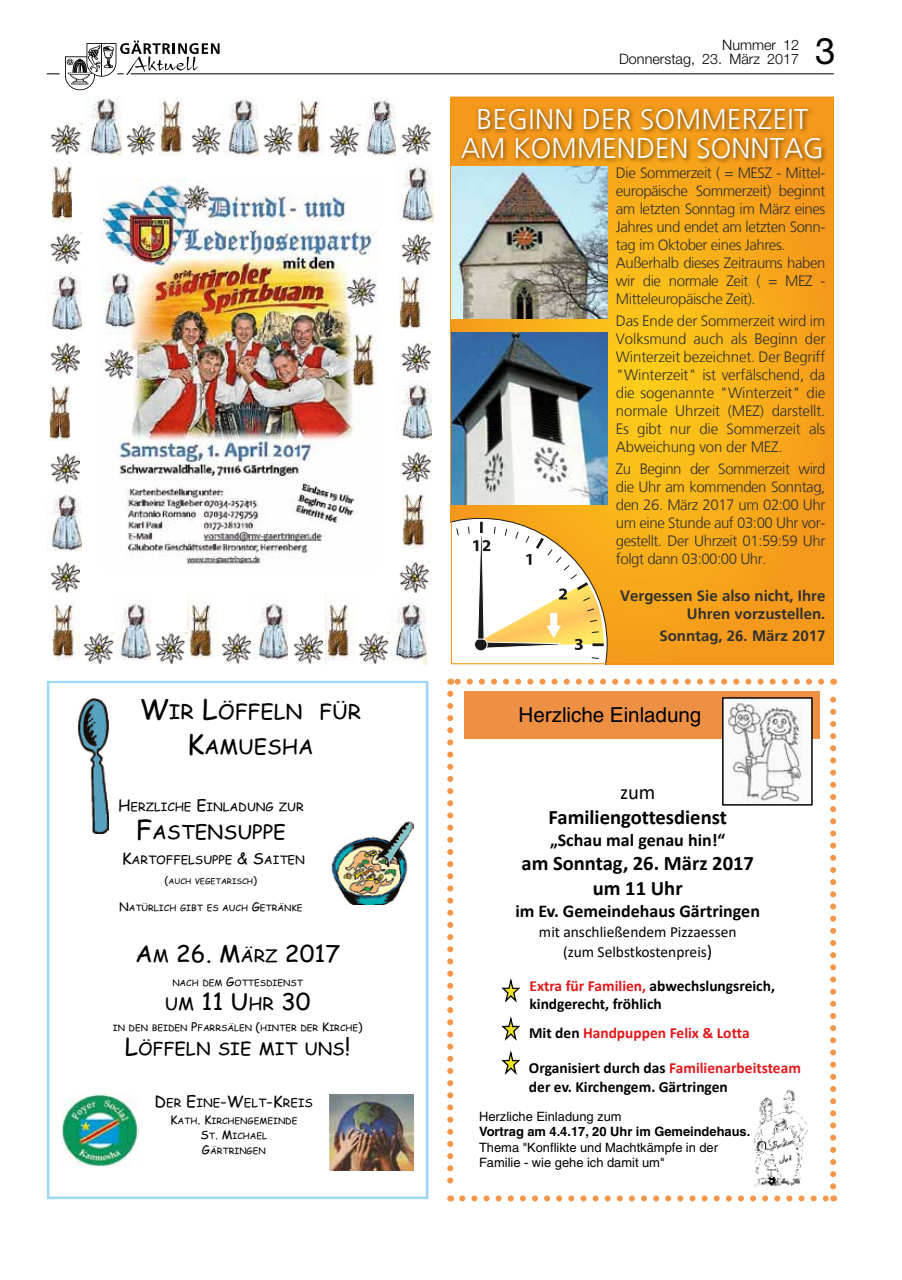
<style>
.page{position:relative;width:902px;height:1280px;background:#fff}
.page>*{position:absolute;margin:0;border:0;box-sizing:border-box;transform-origin:0 0}
.t1{font:36.75px "Helvetica Neue";color:#000}
.t2{font:300 28.5px/28.5px "Frutiger";letter-spacing:.015em;color:#fff;text-align:center}
.t3{font:23.1px "Comic Sans MS";color:#000;scale:1.05 1}
.t4{font:700 20.55px/24.8px "Calibri";color:#000;text-align:center}
.t5{font:20.55px "Helvetica";color:#000}
.t6{font:20.55px "Calibri";color:#000}
.t7{font:20.25px/34.8px "Comic Sans MS";color:#000;text-align:center;scale:1.05 1}
.t8{font:19.35px "Comic Sans MS";color:#000;scale:1.05 1}
.t9{font:700 18px "Calibri";color:#000}
.t10{font:17.4px "Comic Sans MS";color:#000;scale:1.05 1}
.t11{font:700 15.45px/18.5px "Calibri";color:#000}
.t12{font:15.45px/20.9px "Calibri";color:#000;text-align:center}
.t13{font:700 15.45px "Calibri";color:#e2181b}
.t14{font:300 15px/18px "Frutiger";letter-spacing:-.03em;color:#313130}
.t15{font:700 15px/18px "Frutiger";color:#313130;text-align:right}
.t16{font:300 14.4px/13.5px "Helvetica Neue";color:#000;text-align:right}
.t17{font:12.9px/15.5px "Helvetica";color:#000}
.t18{font:700 12.9px "Helvetica";color:#000}
.t19{font:11.55px "Comic Sans MS";color:#000;scale:1.05 1}
.t20{font:8.7px/15px "Comic Sans MS";color:#000;text-align:center;scale:1.05 1}
.t21{font:7.65px "Comic Sans MS";color:#000;scale:1.05 1}
.s1{font-size:27px}
.s2{font-size:15.45px}
.s3{font-size:25.65px}
.s4{font-size:10.35px}
.s5{font-size:11.55px}
.s6{font-size:17.4px}
.s7{font-size:23.1px}
.s8{font-size:18px}
.s9{color:#e2181b}
.s10{color:#000}
</style>
<div class="page">
<hr style="left:117px;top:73px;width:716px;height:1px;background:#000">
<svg style="left:47px;top:41px;width:172px;height:49px"></svg>
<img style="left:101px;top:178px;width:277px;height:388px">
<img style="left:83px;top:632px;width:31px;height:32px">
<img style="left:47px;top:453px;width:34px;height:97px">
<img style="left:397px;top:342px;width:34px;height:97px">
<img style="left:50px;top:233px;width:31px;height:97px">
<img style="left:401px;top:124px;width:30px;height:31px">
<img style="left:399px;top:561px;width:30px;height:32px">
<img style="left:50px;top:124px;width:33px;height:31px">
<img style="left:217px;top:632px;width:34px;height:32px">
<img style="left:191px;top:125px;width:32px;height:30px">
<img style="left:358px;top:632px;width:31px;height:32px">
<img style="left:325px;top:125px;width:36px;height:31px">
<img style="left:116px;top:600px;width:34px;height:59px">
<img style="left:397px;top:164px;width:36px;height:58px">
<img style="left:86px;top:98px;width:36px;height:57px">
<img style="left:253px;top:600px;width:35px;height:59px">
<img style="left:223px;top:99px;width:36px;height:56px">
<img style="left:391px;top:600px;width:36px;height:64px">
<img style="left:365px;top:98px;width:30px;height:57px">
<img style="left:52px;top:604px;width:28px;height:57px">
<img style="left:49px;top:385px;width:20px;height:56px">
<img style="left:399px;top:276px;width:28px;height:52px">
<img style="left:52px;top:162px;width:20px;height:61px">
<img style="left:188px;top:593px;width:29px;height:64px">
<img style="left:160px;top:98px;width:23px;height:58px">
<img style="left:325px;top:593px;width:30px;height:71px">
<img style="left:297px;top:99px;width:25px;height:58px">
<img style="left:155px;top:632px;width:33px;height:32px">
<img style="left:50px;top:562px;width:30px;height:31px">
<img style="left:401px;top:451px;width:30px;height:31px">
<img style="left:50px;top:343px;width:30px;height:31px">
<img style="left:401px;top:233px;width:30px;height:32px">
<img style="left:126px;top:125px;width:31px;height:30px">
<img style="left:293px;top:632px;width:30px;height:32px">
<img style="left:263px;top:125px;width:32px;height:30px">
<img style="left:402px;top:492px;width:28px;height:58px">
<svg style="left:47px;top:681px;width:381px;height:518px"></svg>
<img style="left:329px;top:816px;width:85px;height:88px">
<img style="left:77px;top:698px;width:31px;height:135px">
<img style="left:329px;top:1094px;width:84px;height:77px">
<img style="left:62px;top:1094px;width:76px;height:74px">
<div style="left:464px;top:691px;width:355px;height:47px;background:#ee9043"></div>
<svg style="left:501px;top:1050px;width:19px;height:25px"></svg>
<svg style="left:501px;top:1016px;width:19px;height:25px"></svg>
<svg style="left:501px;top:978px;width:19px;height:25px"></svg>
<img style="left:754px;top:1090px;width:54px;height:97px">
<svg style="left:722px;top:697px;width:90px;height:109px"></svg>
<svg style="left:462px;top:1195px;width:365px;height:6px"></svg>
<svg style="left:447px;top:694px;width:6px;height:507px"></svg>
<svg style="left:830px;top:679px;width:6px;height:507px"></svg>
<svg style="left:450px;top:679px;width:371px;height:6px"></svg>
<svg style="left:453px;top:99px;width:378px;height:563px;background:#f6ab1b"></svg>
<svg style="left:453px;top:518px;width:154px;height:144px"></svg>
<div style="left:458px;top:106px;width:369px;height:58px;background:#000;opacity:.57"></div>
<img style="left:451px;top:333px;width:156px;height:171px">
<img style="left:451px;top:166px;width:156px;height:152px">
<h3 class="t7" style="left:139px;top:694px;width:212px"><span class="s1">W</span>IR <span class="s1">L</span>ÖFFELN FÜR<br><span class="s1">K</span>AMUESHA</h3>
<p class="t19" style="left:118px;top:798px;width:178px"><span class="s2">H</span>ERZLICHE <span class="s2">E</span>INLADUNG ZUR</p>
<p class="t8" style="left:136px;top:818px;width:144px"><span class="s3">F</span>ASTENSUPPE</p>
<p class="t19" style="left:122px;top:851px;width:176px"><span class="s2">K</span>ARTOFFELSUPPE <span class="s2">&amp; S</span>AITEN</p>
<p class="t21" style="left:165px;top:876px;width:89px"><span class="s4">(</span>AUCH VEGETARISCH<span class="s4">)</span></p>
<p class="t20" style="left:119px;top:900px;width:176px"><span class="s5">N</span>ATÜRLICH GIBT ES AUCH <span class="s5">G</span>ETRÄNKE</p>
<h3 class="t3" style="left:135px;top:936px;width:197px">A<span class="s6">M</span> 26. M<span class="s6">ÄRZ</span> 2017</h3>
<p class="t20" style="left:172px;top:975px;width:126px">NACH DEM <span class="s5">G</span>OTTESDIENST</p>
<h3 class="t3" style="left:165px;top:985px;width:140px"><span class="s6">UM</span> 11 U<span class="s6">HR</span> 30</h3>
<p class="t20" style="left:113px;top:1020px;width:239px">IN DEN BEIDEN <span class="s5">P</span>FARRSÄLEN <span class="s5">(</span>HINTER DER <span class="s5">K</span>IRCHE<span class="s5">)</span></p>
<p class="t10" style="left:125px;top:1036px;width:217px"><span class="s7">L</span>ÖFFELN SIE MIT UNS<span class="s7">!</span></p>
<p class="t19" style="left:155px;top:1094px;width:152px"><span class="s2">D</span>ER <span class="s2">E</span>INE<span class="s2">-W</span>ELT<span class="s2">-K</span>REIS</p>
<p class="t20" style="left:170px;top:1113px;width:123px"><span class="s5">K</span>ATH<span class="s5">. K</span>IRCHENGEMEINDE<br><span class="s5">S</span>T<span class="s5">. M</span>ICHAEL<br><span class="s5">G</span>ÄRTRINGEN</p>
<p class="t16" style="left:619px;top:38px;width:181px">Nummer 12<br>Donnerstag, 23. März 2017</p>
<h1 class="t1" style="left:815px;top:29px;width:22px">3</h1>
<h2 class="t2" style="left:461px;top:105px;width:364px">Beginn der Sommerzeit am kommenden Sonntag</h2>
<p class="t14" style="left:616px;top:164px;width:211px">Die Sommerzeit ( = MESZ - M ittel&shy;europäische Sommerzeit) beginnt am letzten Sonntag im März eines<br>Jahres und endet am letzten Sonn&shy;tag im Oktober eines Jahres.<br>Außerhalb dieses Zeitraums haben wir die normale Zeit ( = MEZ</p>
<p class="t14" style="left:820px;top:272px;width:6px">-</p>
<p class="t14" style="left:616px;top:288px;width:211px;line-height:22.2px">-M itteleuropäische Zeit).<br>Das Ende der Sommerzeit wird im</p>
<p class="t14" style="left:616px;top:330px;width:211px;text-align:justify">Volksmund auch als Beginn der Winterzeit bezeichnet. Der Begriff "Winterzeit" ist verfälschend, da die sogenannte "Winterzeit" die normale Uhrzeit (MEZ</p>
<p class="t14" style="left:616px;top:402px;width:211px;text-align:justify;text-indent:144px">) darstellt.<br>Es gibt nur die Sommerzeit als Abweichung von der MEZ</p>
<p class="t14" style="left:616px;top:436px;width:211px;line-height:22.2px;text-indent:163px">.<br>Zu Beginn der Sommerzeit wird</p>
<p class="t14" style="left:616px;top:478px;width:211px;text-align:justify">die Uhr am kommenden Sonntag, den 26. März 2017 um 02:00 Uhr um eine Stunde auf 03:00 Uhr vor&shy;gestellt. Der Uhrzeit 01:59:59 Uhr folgt dann 03:00:00 Uhr.</p>
<p class="t15" style="left:620px;top:586px;width:207px">Vergessen Sie also nicht, Ihre<br>Uhren vorzustellen.</p>
<p class="t15" style="left:659px;top:626px;width:167px">Sonntag, 26. März 2017</p>
<h3 class="t5" style="left:518px;top:703px;width:184px">Herzliche Einladung</h3>
<h3 class="t6" style="left:620px;top:778px;width:37px">zum</h3>
<h3 class="t4" style="left:548px;top:804px;width:180px">Familiengottesdienst</h3>
<p class="t9" style="left:550px;top:827px;width:177px">„Schau mal genau hin!“</p>
<h3 class="t4" style="left:521px;top:851px;width:234px">am Sonntag, 26. März 2017 um 11 Uhr</h3>
<p class="t9" style="left:515px;top:898px;width:246px">im Ev. Gemeindehaus Gärtringen</p>
<p class="t12" style="left:539px;top:920px;width:199px">mit anschließendem Pizzaessen (zum Selbstkostenpreis<span class="s8">)</span></p>
<p class="t11" style="left:529px;top:976px;width:247px"><span class="s9">Extra für Familien,</span> abwechslungsreich, kindgerecht, fröhlich</p>
<p class="t13" style="left:529px;top:1022px;width:222px"><span class="s10">Mit den</span> Handpuppen Felix &amp; Lotta</p>
<p class="t11" style="left:529px;top:1058px;width:273px">Organisiert durch das <span class="s9">Familienarbeitsteam </span>der ev. Kirchengem. Gärtringen</p>
<p class="t17" style="left:479px;top:1108px;width:144px">Herzliche Einladung zum</p>
<p class="t18" style="left:479px;top:1124px;width:273px">Vortrag am 4.4.17, 20 Uhr im Gemeindehaus.</p>
<p class="t17" style="left:479px;top:1139px;width:240px">Thema "Konflikte und Machtkämpfe in der<br>Familie - wie gehe ich damit um"</p>
</div>
